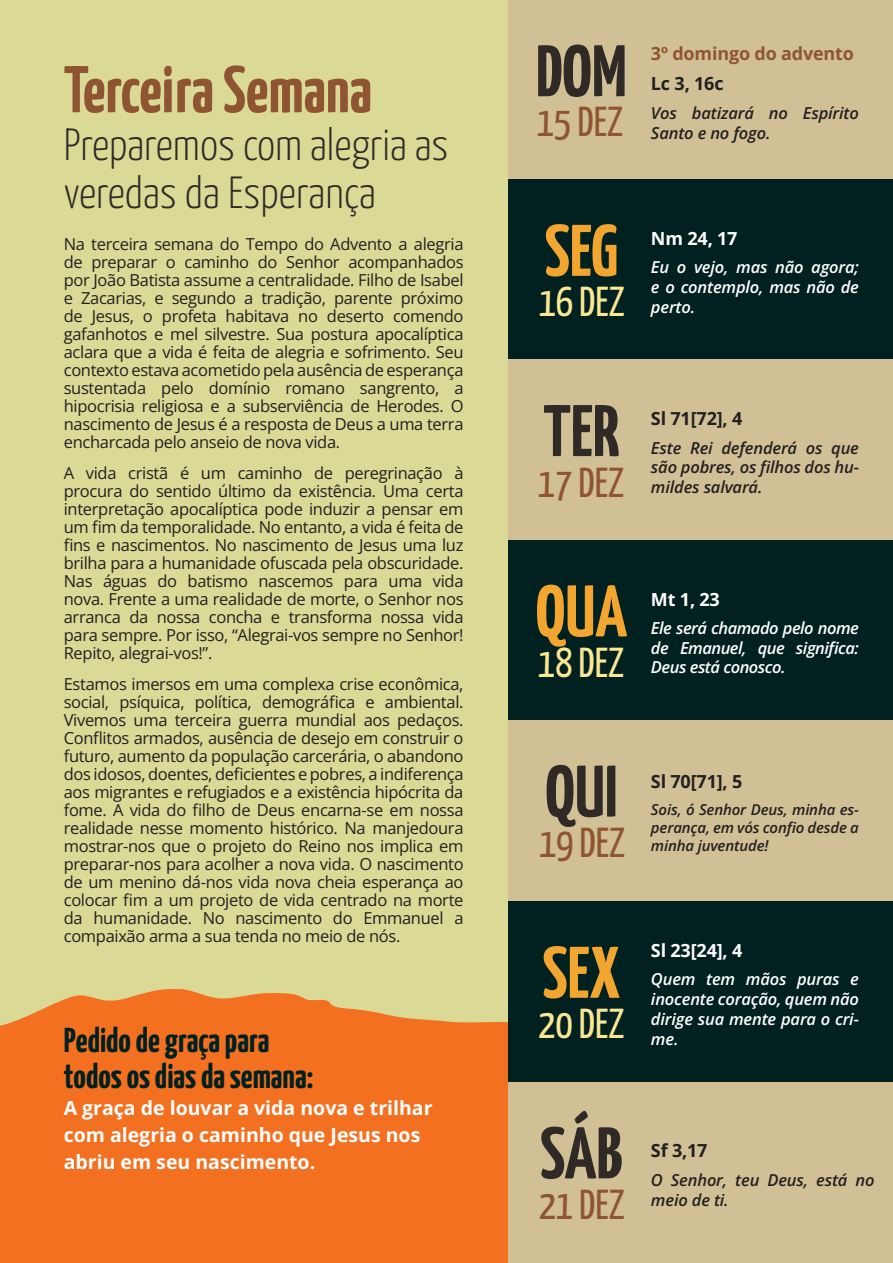
<style>
.page{position:relative;width:893px;height:1263px;background:#dad995}
.page>*{position:absolute;margin:0;border:0;box-sizing:border-box;transform-origin:0 0}
.t1{font:700 72.9px "Yanone Kaffeesatz";color:#302a27}
.t2{font:700 72.9px "Yanone Kaffeesatz";color:#f2a630}
.t3{font:700 66px "Yanone Kaffeesatz";color:#8f5532}
.t4{font:300 45px/48px "Yanone Kaffeesatz";color:#302a27}
.t5{font:41.85px "Yanone Kaffeesatz";color:#8f5532}
.t6{font:41.85px "Yanone Kaffeesatz";color:#f9e793}
.t7{font:41.85px "Yanone Kaffeesatz";color:#f9e694}
.t8{font:700 34.5px/36px "Yanone Kaffeesatz";color:#012020}
.t9{font:700 19.5px/27px "Open Sans";color:#fff}
.t10{font:700 18px "Open Sans";letter-spacing:-.01em;color:#231f20}
.t11{font:700 18px "Open Sans";letter-spacing:-.01em;color:#fff}
.t12{font:700 18px "Open Sans";letter-spacing:-.01em;color:#8f5532}
.t13{font:16.5px/18px "Open Sans";letter-spacing:-.02em;color:#231f20;text-align:justify}
.t14{font:italic 600 16.5px/19.8px "Open Sans";letter-spacing:-.01em;color:#fff;text-align:justify}
.t15{font:italic 600 16.5px/19.8px "Open Sans";letter-spacing:-.01em;color:#231f20}
.t16{font:italic 600 15px/18px "Open Sans";letter-spacing:-.01em;color:#231f20;text-align:justify}
</style>
<div class="page">
<div style="left:0;top:988px;width:509px;height:275px;background:#f37021"></div>
<div style="left:509px;top:0;width:384px;height:180px;background:#d1c095"></div>
<div style="left:509px;top:180px;width:384px;height:179px;background:#012020"></div>
<div style="left:509px;top:540px;width:384px;height:180px;background:#012020"></div>
<div style="left:509px;top:900px;width:384px;height:182px;background:#012020"></div>
<div style="left:509px;top:359px;width:384px;height:181px;background:#d1c095"></div>
<div style="left:509px;top:720px;width:384px;height:180px;background:#d1c095"></div>
<div style="left:509px;top:1082px;width:384px;height:181px;background:#d1c095"></div>
<h2 class="t3" style="left:64px;top:41px;width:310px">Terceira Semana</h2>
<h3 class="t4" style="left:64px;top:118px;width:386px">Preparemos com alegria as veredas da Esperança</h3>
<p class="t13" style="left:64px;top:235px;width:401px">Na terceira semana do Tempo do Advento a alegria de preparar o caminho do Senhor acompanhados por João Batista assume a centralidade. Filho de Isabel e Zacarias, e segundo a tradição, parente próximo de Jesus, o profeta habitava no deserto comendo gafanhotos e mel silvestre. Sua postura apocalíptica aclara que a vida é feita de alegria e sofrimento. Seu contexto estava acometido pela ausência de esperança sustentada pelo domínio romano sangrento, a hipocrisia religiosa e a subserviência de Herodes. O nascimento de Jesus é a resposta de Deus a uma terra encharcada pelo anseio de nova vida.</p>
<p class="t13" style="left:64px;top:464px;width:401px">A vida cristã é um caminho de peregrinação à procura do sentido último da existência. Uma certa interpretação apocalíptica pode induzir a pensar em um fim da temporalidade. No entanto, a vida é feita de fins e nascimentos. No nascimento de Jesus uma luz brilha para a humanidade ofuscada pela obscuridade.<br>Nas águas do batismo nascemos para uma vida nova. Frente a uma realidade de morte, o Senhor nos arranca da nossa concha e transforma nossa vida para sempre. Por isso, “Alegrai-vos sempre no Senhor!<br>Repito, alegrai-vos!”.</p>
<p class="t13" style="left:64px;top:674px;width:401px">Estamos imersos em uma complexa crise econômica, social, psíquica, política, demográfica e ambiental.<br>Vivemos uma terceira guerra mundial aos pedaços.<br>Conflitos armados, ausência de desejo em construir o futuro, aumento da população carcerária, o abandono dos idosos, doentes, deficientes e pobres, a indiferença aos migrantes e refugiados e a existência hipócrita da fome. A vida do filho de Deus encarna-se em nossa realidade nesse momento histórico. Na manjedoura mostrar-nos que o projeto do Reino nos implica em preparar-nos para acolher a nova vida. O nascimento de um menino dá-nos vida nova cheia esperança ao colocar fim a um projeto de vida centrado na morte da humanidade. No nascimento do Emmanuel a compaixão arma a sua tenda no meio de nós.</p>
<h3 class="t8" style="left:64px;top:1020px;width:251px">Pedido de graça para todos os dias da semana:</h3>
<p class="t9" style="left:64px;top:1094px;width:370px">A graça de louvar a vida nova e trilhar com alegria o caminho que Jesus nos abriu em seu nascimento.</p>
<h1 class="t1" style="left:536px;top:18px;width:92px">DOM</h1>
<h3 class="t5" style="left:537px;top:91px;width:88px">15 DEZ</h3>
<p class="t12" style="left:651px;top:41px;width:205px">3º domingo do advento</p>
<p class="t10" style="left:651px;top:71px;width:74px">Lc 3, 16c</p>
<p class="t15" style="left:651px;top:102px;width:209px">Vos batizará no Espírito<br>Santo e no fogo.</p>
<h1 class="t2" style="left:545px;top:197px;width:75px">SEG</h1>
<h3 class="t6" style="left:539px;top:272px;width:88px">16 DEZ</h3>
<p class="t11" style="left:651px;top:226px;width:88px">Nm 24, 17</p>
<p class="t14" style="left:651px;top:257px;width:209px">Eu o vejo, mas não agora; e o contemplo, mas não de perto.</p>
<h1 class="t1" style="left:543px;top:377px;width:78px">TER</h1>
<h3 class="t5" style="left:538px;top:452px;width:88px">17 DEZ</h3>
<p class="t10" style="left:651px;top:406px;width:93px">Sl 71[72], 4</p>
<p class="t15" style="left:651px;top:437px;width:209px;text-align:justify">Este Rei defenderá os que são pobres, os filhos dos hu&shy;mildes salvará.</p>
<h1 class="t2" style="left:536px;top:558px;width:93px">QUA</h1>
<h3 class="t6" style="left:538px;top:632px;width:88px">18 DEZ</h3>
<p class="t11" style="left:651px;top:586px;width:70px">Mt 1, 23</p>
<p class="t14" style="left:651px;top:617px;width:209px">Ele será chamado pelo nome de Emanuel, que significa:<br>Deus está conosco.</p>
<h1 class="t1" style="left:545px;top:738px;width:74px">QUI</h1>
<h3 class="t5" style="left:539px;top:812px;width:88px">19 DEZ</h3>
<p class="t10" style="left:651px;top:769px;width:93px">Sl 70[71], 5</p>
<p class="t16" style="left:651px;top:800px;width:209px">Sois, ó Senhor Deus, minha es&shy;perança, em vós confio desde a minha juventude!</p>
<h1 class="t2" style="left:543px;top:919px;width:79px">SEX</h1>
<h3 class="t7" style="left:538px;top:993px;width:88px">20 DEZ</h3>
<h1 class="t1" style="left:540px;top:1100px;width:84px">SÁB</h1>
<h3 class="t5" style="left:539px;top:1174px;width:88px">21 DEZ</h3>
<p class="t11" style="left:651px;top:938px;width:93px">Sl 23[24], 4</p>
<p class="t14" style="left:651px;top:969px;width:209px">Quem tem mãos puras e inocente coração, quem não dirige sua mente para o cri&shy;me.</p>
<p class="t10" style="left:651px;top:1138px;width:58px">Sf 3,17</p>
<p class="t15" style="left:651px;top:1169px;width:225px">O Senhor, teu Deus, está no meio de ti.</p>
</div>
